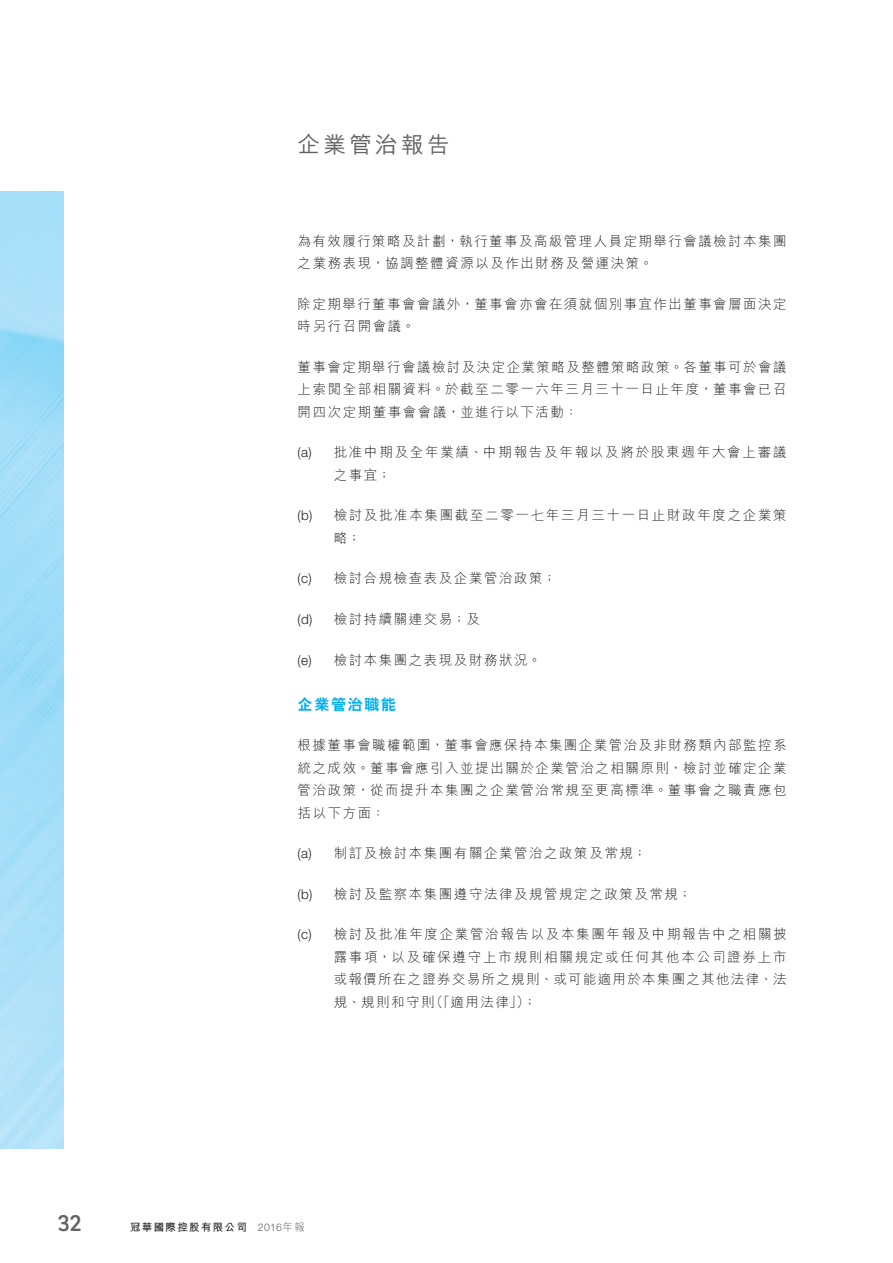
<style>
.page{position:relative;width:893px;height:1263px;background:#fff}
.page>*{position:absolute;margin:0;border:0;box-sizing:border-box;transform-origin:0 0}
.t1{font:500 22.5px "M Hei HK";letter-spacing:.15em;color:#636366}
.t2{font:22.5px "BNPP Sans";color:#636366}
._04___H2{font:800 15px "C Hei 2 HK";letter-spacing:.115em;color:#00aeef}
._11_P0{font:300 13.5px/22.5px "M Hei HK";letter-spacing:.115em;color:#231f20}
._07_IN0{font:300 13.5px/22.5px "M Hei HK";letter-spacing:.115em;color:#231f20}
.t3{font:700 10.5px "M Hei HK";letter-spacing:.125em;color:#231f20}
.s1{font-family:"Helvetica Neue LT Std"}
.s2{font-family:"Helvetica Neue LT Std";font-weight:300;color:#636366}
.s3{font-weight:300;color:#636366}
</style>
<div class="page">
<img style="left:0;top:191px;width:64px;height:957px">
<h1 class="t1" style="left:298px;top:128px;width:153px">企業管治報告</h1>
<p class="_11_P0" style="left:298px;top:229px;width:490px">為有效履行策略及計劃，執行董事及高級管理人員定期舉行會議檢討本集團之業務表現，協調整體資源以及作出財務及營運決策。</p>
<p class="_11_P0" style="left:298px;top:292px;width:490px">除定期舉行董事會會議外，董事會亦會在須就個別事宜作出董事會層面決定時另行召開會議。</p>
<p class="_11_P0" style="left:298px;top:355px;width:490px;text-align:justify">董事會定期舉行會議檢討及決定企業策略及整體策略政策。各董事可於會議上索閱全部相關資料。於截至二零一六年三月三十一日止年度，董事會已召開四次定期董事會會議，並進行以下活動：</p>
<p class="_07_IN0" style="left:334px;top:441px;width:454px;text-indent:-36px"><span class="s1">(a)</span> 批准中期及全年業績、中期報告及年報以及將於股東週年大會上審議之事宜；</p>
<p class="_07_IN0" style="left:334px;top:504px;width:455px;text-indent:-36px"><span class="s1">(b)</span> 檢討及批准本集團截至二零一七年三月三十一日止財政年度之企業策略；</p>
<p class="_07_IN0" style="left:298px;top:567px;width:260px"><span class="s1">(c)</span> 檢討合規檢查表及企業管治政策；</p>
<p class="_07_IN0" style="left:298px;top:607px;width:184px"><span class="s1">(d)</span> 檢討持續關連交易；及</p>
<p class="_07_IN0" style="left:298px;top:648px;width:245px"><span class="s1">(e)</span> 檢討本集團之表現及財務狀況。</p>
<p class="_04___H2" style="left:298px;top:694px;width:100px">企業管治職能</p>
<p class="_11_P0" style="left:298px;top:733px;width:490px;text-align:justify">根據董事會職權範圍，董事會應保持本集團企業管治及非財務類內部監控系統之成效。董事會應引入並提出關於企業管治之相關原則，檢討並確定企業管治政策，從而提升本集團之企業管治常規至更高標準。董事會之職責應包括以下方面：</p>
<p class="_07_IN0" style="left:298px;top:841px;width:350px"><span class="s1">(a)</span> 制訂及檢討本集團有關企業管治之政策及常規；</p>
<p class="_07_IN0" style="left:298px;top:882px;width:396px"><span class="s1">(b)</span> 檢討及監察本集團遵守法律及規管規定之政策及常規；</p>
<p class="_07_IN0" style="left:334px;top:922px;width:455px;text-align:justify;text-indent:-36px"><span class="s1">(c)</span> 檢討及批准年度企業管治報告以及本集團年報及中期報告中之相關披露事項，以及確保遵守上市規則相關規定或任何其他本公司證券上市或報價所在之證券交易所之規則、或可能適用於本集團之其他法律、法規、規則和守則（「適用法律」）；</p>
<p class="t2" style="left:58px;top:1207px;width:25px">32</p>
<p class="t3" style="left:130px;top:1219px;width:176px">冠華國際控股有限公司 <span class="s2">2016</span><span class="s3">年報</span></p>
</div>
